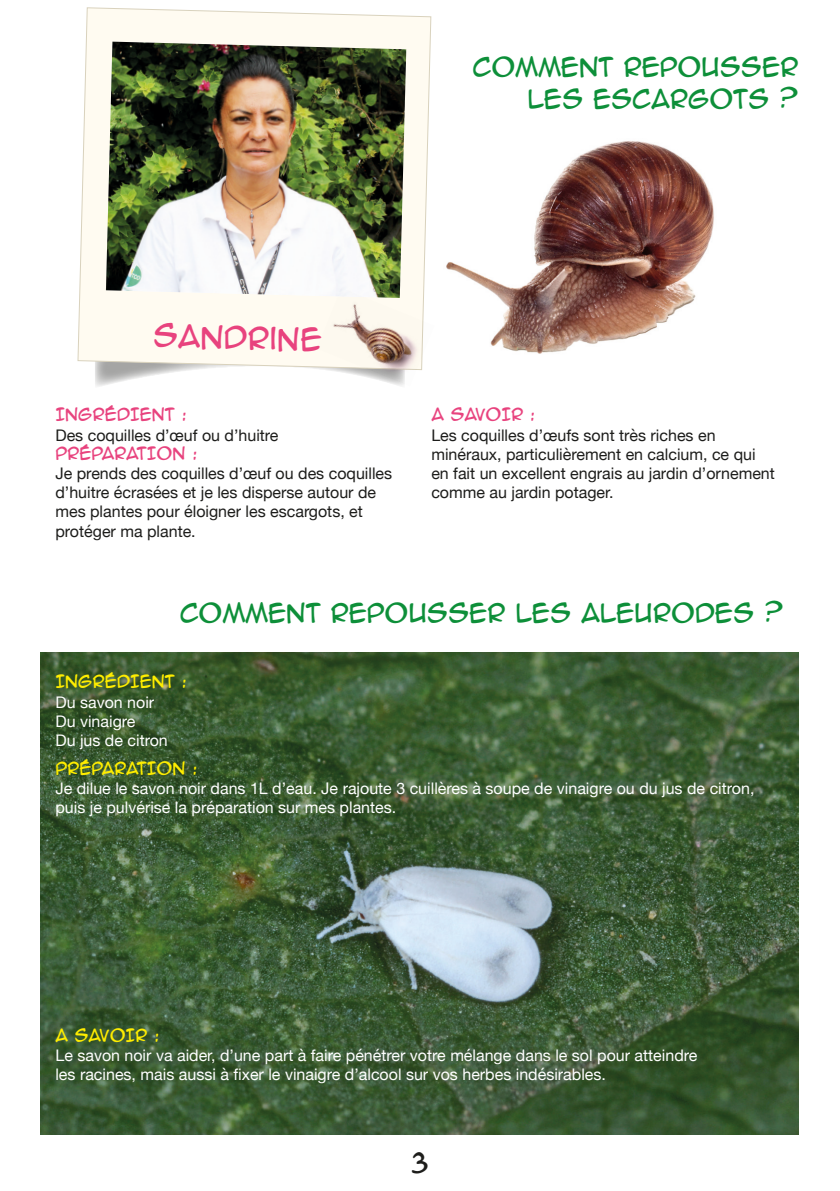
<style>
.page{position:relative;width:840px;height:1191px;background:#fff}
.page>*{position:absolute;margin:0;border:0;box-sizing:border-box;transform-origin:0 0}
.t1{font:28.4px "Anime Ace 2.0 BB";color:#e8437e}
.t2{font:24px "Anime Ace 2.0 BB";color:#0d8f39}
.t3{font:24px "Anime Ace 2.0 BB";color:#1d1d1b}
.t4{font:16px/19.2px "Helvetica Neue";color:#fff}
.t5{font:16px/19.2px "Helvetica Neue";color:#1d1d1b}
.t6{font:16px "Anime Ace 2.0 BB";color:#e8437e}
.t7{font:16px "Anime Ace 2.0 BB";color:#ffed00}
</style>
<div class="page">
<img style="left:446px;top:141px;width:268px;height:213px">
<svg style="left:95px;top:370px;width:93px;height:16px"></svg>
<svg style="left:77px;top:7px;width:354px;height:363px"></svg>
<img style="left:106px;top:42px;width:300px;height:256px">
<img style="left:41px;top:652px;width:756px;height:482px">
<img style="left:317px;top:288px;width:114px;height:98px">
<p class="t2" style="left:472px;top:51px;width:327px">COMMENT REPOUSSER</p>
<p class="t2" style="left:527px;top:83px;width:272px">LES ESCARGOTS ?</p>
<p class="t1" style="left:153px;top:318px;width:170px;rotate:1deg">SANDRINE</p>
<p class="t6" style="left:55px;top:404px;width:133px">INGRÉDIENT :</p>
<p class="t5" style="left:55px;top:426px;width:224px">Des coquilles d’œuf ou d’huitre</p>
<p class="t6" style="left:55px;top:443px;width:143px">PRÉPARATION :</p>
<p class="t5" style="left:55px;top:464px;width:338px">Je prends des coquilles d’œuf ou des coquilles d’huitre écrasées et je les disperse autour de mes plantes pour éloigner les escargots, et protéger ma plante.</p>
<p class="t6" style="left:431px;top:404px;width:105px">A SAVOIR :</p>
<p class="t5" style="left:431px;top:426px;width:345px">Les coquilles d’œufs sont très riches en minéraux, particulièrement en calcium, ce qui en fait un excellent engrais au jardin d’ornement comme au jardin potager.</p>
<p class="t2" style="left:180px;top:598px;width:604px">COMMENT REPOUSSER LES ALEURODES ?</p>
<p class="t7" style="left:55px;top:671px;width:133px">INGRÉDIENT :</p>
<p class="t4" style="left:55px;top:693px;width:100px">Du savon noir</p>
<p class="t4" style="left:55px;top:712px;width:82px">Du vinaigre</p>
<p class="t4" style="left:55px;top:731px;width:114px">Du jus de citron</p>
<p class="t7" style="left:55px;top:757px;width:143px">PRÉPARATION :</p>
<p class="t4" style="left:55px;top:779px;width:700px">Je dilue le savon noir dans 1L d’eau. Je rajoute 3 cuillères à soupe de vinaigre ou du jus de citron, puis je pulvérise la préparation sur mes plantes.</p>
<p class="t7" style="left:55px;top:1025px;width:105px">A SAVOIR :</p>
<p class="t4" style="left:55px;top:1046px;width:643px">Le savon noir va aider, d’une part à faire pénétrer votre mélange dans le sol pour atteindre</p>
<p class="t4" style="left:55px;top:1066px;width:551px">les racines, mais aussi à fixer le vinaigre d’alcool sur vos herbes indésirables.</p>
<h2 class="t3" style="left:410px;top:1147px;width:20px">3</h2>
</div>
